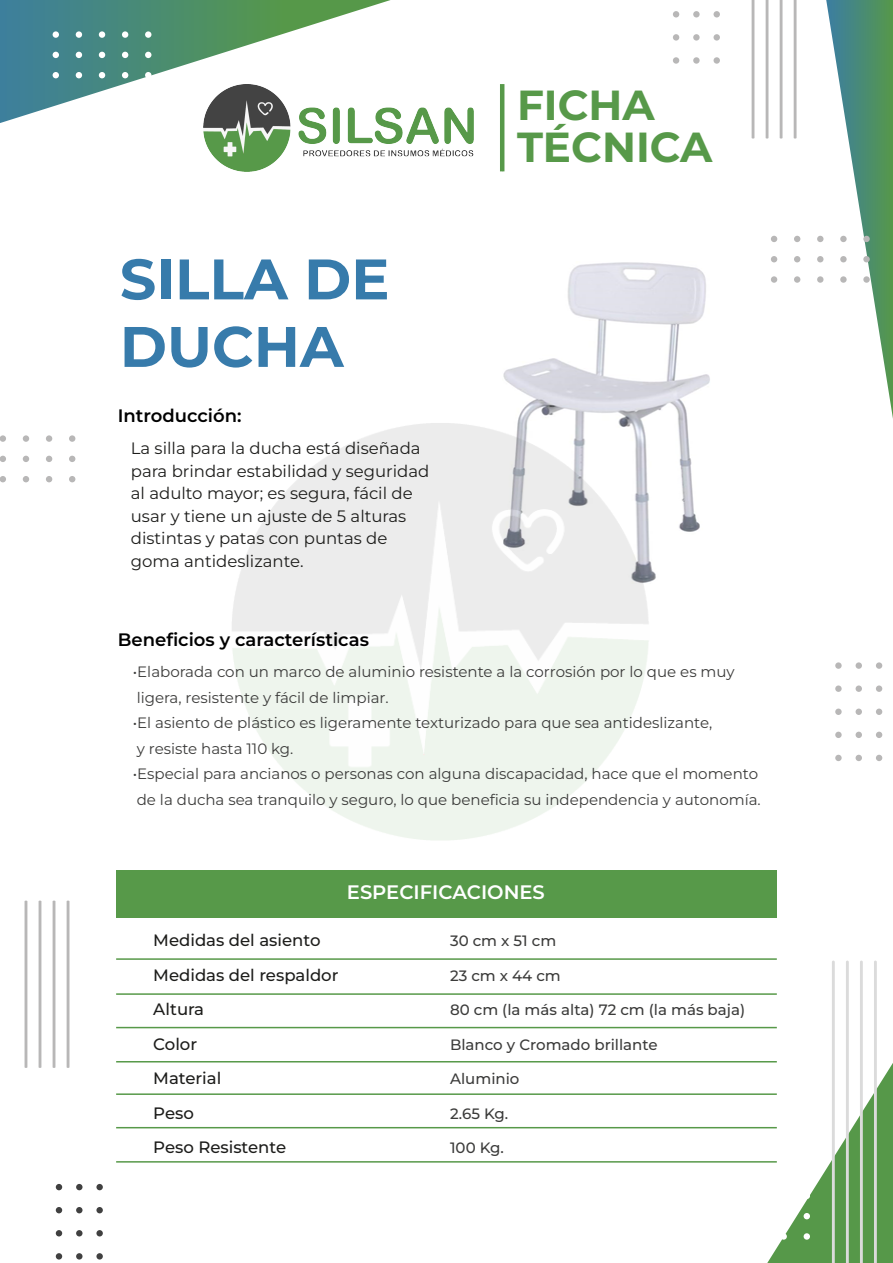
<style>
.page{position:relative;width:893px;height:1263px;background:#fff}
.page>*{position:absolute;margin:0;border:0;box-sizing:border-box;transform-origin:0 0}
.t1{font:700 57px/67.5px "Montserrat";color:#377bab}
.t2{font:700 42px/42px "Montserrat";color:#579949}
.t3{font:600 19.5px "Montserrat";color:#fff}
.t4{font:600 18px "Montserrat";color:#000}
.t5{font:16.5px/22.5px "Montserrat";color:#1d1d1b}
.t6{font:500 16.5px/34.5px "Montserrat";color:#1d1d1b}
.t7{font:15px/25.5px "Montserrat";color:#3c3c3b}
.t8{font:500 15px "Montserrat";color:#3c3c3b}
</style>
<div class="page">
<svg style="left:0;top:0;width:391px;height:123px"></svg>
<svg style="left:67px;top:900px;width:2px;height:168px"></svg>
<svg style="left:53px;top:900px;width:2px;height:168px"></svg>
<svg style="left:39px;top:900px;width:2px;height:168px"></svg>
<svg style="left:25px;top:900px;width:2px;height:168px"></svg>
<svg style="left:794px;top:0;width:2px;height:139px"></svg>
<svg style="left:780px;top:0;width:2px;height:139px"></svg>
<svg style="left:766px;top:0;width:2px;height:139px"></svg>
<svg style="left:752px;top:0;width:2px;height:139px"></svg>
<div style="left:53px;top:31px;width:6px;height:7px;background:#fff;border-radius:50%"></div>
<div style="left:76px;top:31px;width:6px;height:7px;background:#fff;border-radius:50%"></div>
<div style="left:99px;top:31px;width:6px;height:7px;background:#fff;border-radius:50%"></div>
<div style="left:122px;top:31px;width:6px;height:7px;background:#fff;border-radius:50%"></div>
<div style="left:145px;top:31px;width:6px;height:7px;background:#fff;border-radius:50%"></div>
<svg style="left:53px;top:52px;width:6px;height:6px"></svg>
<svg style="left:76px;top:52px;width:6px;height:6px"></svg>
<svg style="left:99px;top:52px;width:6px;height:6px"></svg>
<svg style="left:122px;top:52px;width:6px;height:6px"></svg>
<svg style="left:145px;top:52px;width:6px;height:6px"></svg>
<svg style="left:53px;top:72px;width:6px;height:6px"></svg>
<svg style="left:76px;top:72px;width:6px;height:6px"></svg>
<svg style="left:99px;top:72px;width:6px;height:6px"></svg>
<svg style="left:122px;top:72px;width:6px;height:6px"></svg>
<svg style="left:145px;top:72px;width:6px;height:6px"></svg>
<svg style="left:767px;top:960px;width:126px;height:303px"></svg>
<div style="left:780px;top:1233px;width:7px;height:7px;background:#fff;border-radius:50%"></div>
<div style="left:804px;top:1233px;width:6px;height:7px;background:#fff;border-radius:50%"></div>
<svg style="left:771px;top:236px;width:6px;height:6px"></svg>
<svg style="left:794px;top:236px;width:6px;height:6px"></svg>
<svg style="left:771px;top:256px;width:6px;height:6px"></svg>
<svg style="left:794px;top:256px;width:6px;height:6px"></svg>
<svg style="left:817px;top:0;width:76px;height:419px"></svg>
<div style="left:840px;top:256px;width:7px;height:6px;background:#b8b7b7;border-radius:50%"></div>
<div style="left:863px;top:256px;width:7px;height:6px;background:#b8b7b7;border-radius:50%"></div>
<div style="left:771px;top:276px;width:6px;height:7px;background:#b8b7b7;border-radius:50%"></div>
<div style="left:794px;top:276px;width:6px;height:7px;background:#b8b7b7;border-radius:50%"></div>
<div style="left:817px;top:276px;width:6px;height:7px;background:#b8b7b7;border-radius:50%"></div>
<div style="left:840px;top:276px;width:7px;height:7px;background:#b8b7b7;border-radius:50%"></div>
<div style="left:863px;top:276px;width:7px;height:7px;background:#b8b7b7;border-radius:50%"></div>
<div style="left:713px;top:11px;width:7px;height:6px;background:#b8b7b7;border-radius:50%"></div>
<div style="left:713px;top:34px;width:7px;height:7px;background:#b8b7b7;border-radius:50%"></div>
<div style="left:713px;top:57px;width:7px;height:7px;background:#b8b7b7;border-radius:50%"></div>
<div style="left:693px;top:11px;width:7px;height:6px;background:#b8b7b7;border-radius:50%"></div>
<div style="left:693px;top:34px;width:7px;height:7px;background:#b8b7b7;border-radius:50%"></div>
<div style="left:693px;top:57px;width:7px;height:7px;background:#b8b7b7;border-radius:50%"></div>
<svg style="left:673px;top:11px;width:6px;height:6px"></svg>
<div style="left:673px;top:34px;width:6px;height:7px;background:#b8b7b7;border-radius:50%"></div>
<div style="left:673px;top:57px;width:6px;height:7px;background:#b8b7b7;border-radius:50%"></div>
<div style="left:0;top:435px;width:6px;height:7px;background:#b8b7b7;border-radius:50%"></div>
<div style="left:23px;top:435px;width:6px;height:7px;background:#b8b7b7;border-radius:50%"></div>
<div style="left:46px;top:435px;width:6px;height:7px;background:#b8b7b7;border-radius:50%"></div>
<div style="left:69px;top:435px;width:6px;height:7px;background:#b8b7b7;border-radius:50%"></div>
<svg style="left:0;top:456px;width:6px;height:6px"></svg>
<svg style="left:23px;top:456px;width:6px;height:6px"></svg>
<svg style="left:46px;top:456px;width:6px;height:6px"></svg>
<svg style="left:69px;top:456px;width:6px;height:6px"></svg>
<svg style="left:0;top:476px;width:6px;height:6px"></svg>
<svg style="left:23px;top:476px;width:6px;height:6px"></svg>
<svg style="left:46px;top:476px;width:6px;height:6px"></svg>
<svg style="left:69px;top:476px;width:6px;height:6px"></svg>
<div style="left:876px;top:662px;width:6px;height:7px;background:#b8b7b7;border-radius:50%"></div>
<div style="left:876px;top:685px;width:6px;height:7px;background:#b8b7b7;border-radius:50%"></div>
<div style="left:876px;top:708px;width:6px;height:7px;background:#b8b7b7;border-radius:50%"></div>
<svg style="left:876px;top:732px;width:6px;height:6px"></svg>
<svg style="left:876px;top:755px;width:6px;height:6px"></svg>
<div style="left:856px;top:662px;width:6px;height:7px;background:#b8b7b7;border-radius:50%"></div>
<div style="left:856px;top:685px;width:6px;height:7px;background:#b8b7b7;border-radius:50%"></div>
<div style="left:856px;top:708px;width:6px;height:7px;background:#b8b7b7;border-radius:50%"></div>
<svg style="left:856px;top:732px;width:6px;height:6px"></svg>
<svg style="left:856px;top:755px;width:6px;height:6px"></svg>
<div style="left:835px;top:662px;width:7px;height:7px;background:#b8b7b7;border-radius:50%"></div>
<div style="left:835px;top:685px;width:7px;height:7px;background:#b8b7b7;border-radius:50%"></div>
<div style="left:835px;top:708px;width:7px;height:7px;background:#b8b7b7;border-radius:50%"></div>
<div style="left:835px;top:732px;width:7px;height:6px;background:#b8b7b7;border-radius:50%"></div>
<div style="left:835px;top:755px;width:7px;height:6px;background:#b8b7b7;border-radius:50%"></div>
<div style="left:96px;top:1184px;width:7px;height:6px;background:#404040;border-radius:50%"></div>
<div style="left:96px;top:1207px;width:7px;height:6px;background:#404040;border-radius:50%"></div>
<div style="left:96px;top:1230px;width:7px;height:6px;background:#404040;border-radius:50%"></div>
<div style="left:96px;top:1253px;width:7px;height:6px;background:#404040;border-radius:50%"></div>
<div style="left:76px;top:1184px;width:7px;height:6px;background:#404040;border-radius:50%"></div>
<div style="left:76px;top:1207px;width:7px;height:6px;background:#404040;border-radius:50%"></div>
<div style="left:76px;top:1230px;width:7px;height:6px;background:#404040;border-radius:50%"></div>
<div style="left:76px;top:1253px;width:7px;height:6px;background:#404040;border-radius:50%"></div>
<svg style="left:56px;top:1184px;width:6px;height:6px"></svg>
<svg style="left:56px;top:1207px;width:6px;height:6px"></svg>
<svg style="left:56px;top:1230px;width:6px;height:6px"></svg>
<svg style="left:56px;top:1253px;width:6px;height:6px"></svg>
<img style="left:204px;top:84px;width:270px;height:87px">
<img style="left:503px;top:262px;width:207px;height:270px">
<img style="left:232px;top:422px;width:431px;height:418px">
<hr style="left:500px;top:84px;width:4px;height:87px;background:#579949">
<div style="left:116px;top:870px;width:661px;height:47px;background:#579949"></div>
<hr style="left:116px;top:958px;width:661px;height:2px;background:#579949">
<hr style="left:116px;top:993px;width:661px;height:2px;background:#579949">
<hr style="left:116px;top:1027px;width:661px;height:1px;background:#579949">
<hr style="left:116px;top:1061px;width:661px;height:1px;background:#579949">
<hr style="left:116px;top:1093px;width:661px;height:2px;background:#579949">
<hr style="left:116px;top:1127px;width:661px;height:1px;background:#579949">
<hr style="left:116px;top:1161px;width:661px;height:1px;background:#579949">
<h1 class="t1" style="left:120px;top:244px;width:271px">SILLA DE<br>DUCHA</h1>
<p class="t4" style="left:118px;top:404px;width:125px">Introducción:</p>
<p class="t5" style="left:131px;top:437px;width:300px">La silla para la ducha está diseñada para brindar estabilidad y seguridad al adulto mayor; es segura, fácil de usar y tiene un ajuste de 5 alturas distintas y patas con puntas de goma antideslizante.</p>
<h2 class="t2" style="left:517px;top:83px;width:197px">FICHA<br>TÉCNICA</h2>
<p class="t4" style="left:118px;top:628px;width:253px">Beneficios y características</p>
<p class="t7" style="left:133px;top:659px;width:603px">•Elaborada con un marco de aluminio resistente a la corrosión por lo que es muy ligera, resistente y fácil de limpiar.</p>
<p class="t7" style="left:133px;top:710px;width:581px">•El asiento de plástico es ligeramente texturizado para que sea antideslizante, y resiste hasta 110 kg.</p>
<p class="t7" style="left:133px;top:761px;width:629px">•Especial para ancianos o personas con alguna discapacidad, hace que el momento de la ducha sea tranquilo y seguro, lo que beneficia su independencia y autonomía.</p>
<h3 class="t3" style="left:347px;top:879px;width:199px">ESPECIFICACIONES</h3>
<p class="t6" style="left:153px;top:922px;width:187px">Medidas del asiento<br>Medidas del respaldor<br>Altura<br>Color<br>Material<br>Peso<br>Peso Resistente</p>
<p class="t8" style="left:450px;top:931px;width:108px">30 cm x 51 cm</p>
<p class="t8" style="left:450px;top:965px;width:112px">23 cm x 44 cm</p>
<p class="t8" style="left:450px;top:1000px;width:296px">80 cm (la más alta) 72 cm (la más baja)</p>
<p class="t8" style="left:450px;top:1034px;width:209px">Blanco y Cromado brillante</p>
<p class="t8" style="left:450px;top:1069px;width:71px">Aluminio</p>
<p class="t8" style="left:450px;top:1103px;width:60px">2.65 Kg.</p>
<p class="t8" style="left:450px;top:1138px;width:55px">100 Kg.</p>
</div>
